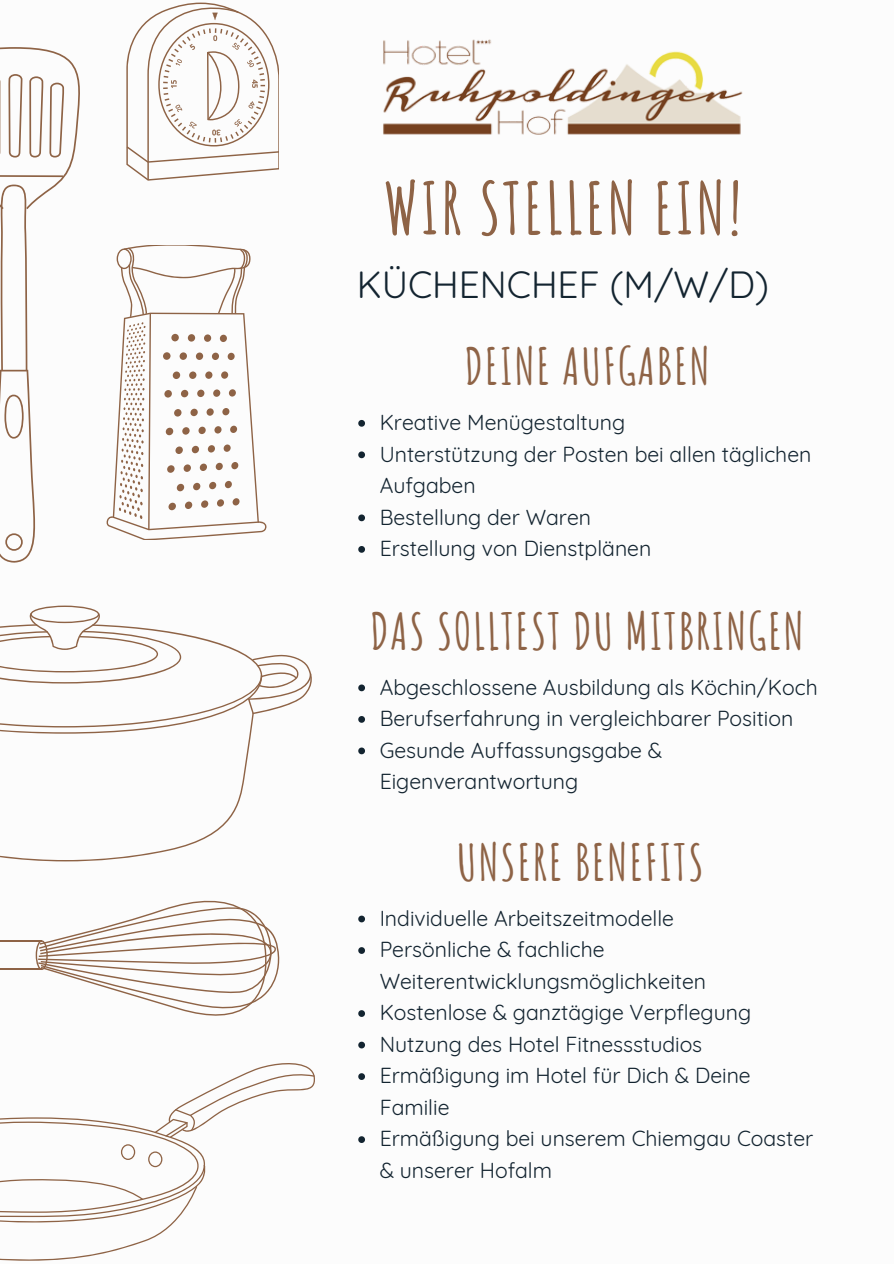
<style>
.page{position:relative;width:894px;height:1264px;background:#fff}
.page>*{position:absolute;margin:0;border:0;box-sizing:border-box;transform-origin:0 0}
.t1{font:700 70.95px "Amatic SC";letter-spacing:.03em;color:#8e6346}
.t2{font:700 49.95px "Amatic SC";letter-spacing:.03em;color:#8e6346}
.t3{font:36.9px "Quicksand";color:#132430}
.t4{font:21.15px/31.5px "Quicksand";color:#132430}
</style>
<div class="page">
<svg style="left:0;top:47px;width:80px;height:515px"></svg>
<svg style="left:127px;top:3px;width:152px;height:178px"></svg>
<svg style="left:106px;top:245px;width:160px;height:295px"></svg>
<svg style="left:0;top:733px;width:252px;height:128px"></svg>
<svg style="left:0;top:605px;width:311px;height:128px"></svg>
<svg style="left:0;top:1063px;width:315px;height:197px"></svg>
<svg style="left:36px;top:900px;width:244px;height:115px"></svg>
<hr style="left:0;top:940px;width:42px;height:1px;background:#8e6346">
<hr style="left:0;top:968px;width:42px;height:2px;background:#8e6346">
<svg style="left:358px;top:420px;width:7px;height:6px"></svg>
<svg style="left:358px;top:451px;width:7px;height:7px"></svg>
<svg style="left:358px;top:514px;width:7px;height:7px"></svg>
<svg style="left:358px;top:546px;width:7px;height:6px"></svg>
<svg style="left:358px;top:684px;width:7px;height:7px"></svg>
<svg style="left:358px;top:716px;width:7px;height:6px"></svg>
<svg style="left:358px;top:747px;width:7px;height:7px"></svg>
<svg style="left:358px;top:915px;width:7px;height:7px"></svg>
<svg style="left:358px;top:947px;width:7px;height:6px"></svg>
<svg style="left:358px;top:1010px;width:7px;height:6px"></svg>
<svg style="left:358px;top:1041px;width:7px;height:7px"></svg>
<svg style="left:358px;top:1073px;width:7px;height:6px"></svg>
<svg style="left:358px;top:1136px;width:7px;height:6px"></svg>
<img style="left:383px;top:39px;width:360px;height:96px">
<p class="t1" style="left:383px;top:162px;width:360px">WIR STELLEN EIN!</p>
<p class="t3" style="left:357px;top:261px;width:413px">KÜCHENCHEF (M/W/D)</p>
<p class="t2" style="left:464px;top:334px;width:247px">DEINE AUFGABEN</p>
<p class="t4" style="left:379px;top:406px;width:247px">Kreative Menügestaltung</p>
<p class="t4" style="left:379px;top:438px;width:433px">Unterstützung der Posten bei allen täglichen<br>Aufgaben</p>
<p class="t4" style="left:379px;top:501px;width:213px">Bestellung der Waren</p>
<p class="t4" style="left:379px;top:532px;width:273px">Erstellung von Dienstplänen</p>
<p class="t2" style="left:370px;top:599px;width:435px">DAS SOLLTEST DU MITBRINGEN</p>
<p class="t4" style="left:379px;top:671px;width:439px">Abgeschlossene Ausbildung als Köchin/Koch</p>
<p class="t4" style="left:379px;top:702px;width:415px">Berufserfahrung in vergleichbarer Position</p>
<p class="t4" style="left:379px;top:734px;width:284px">Gesunde Auffassungsgabe &amp;<br>Eigenverantwortung</p>
<p class="t2" style="left:457px;top:830px;width:248px">UNSERE BENEFITS</p>
<p class="t4" style="left:379px;top:902px;width:296px">Individuelle Arbeitszeitmodelle</p>
<p class="t4" style="left:379px;top:933px;width:328px">Persönliche &amp; fachliche<br>Weiterentwicklungsmöglichkeiten</p>
<p class="t4" style="left:379px;top:996px;width:373px">Kostenlose &amp; ganztägige Verpflegung</p>
<p class="t4" style="left:379px;top:1028px;width:324px">Nutzung des Hotel Fitnessstudios</p>
<p class="t4" style="left:379px;top:1059px;width:372px">Ermäßigung im Hotel für Dich &amp; Deine<br>Familie</p>
<p class="t4" style="left:379px;top:1122px;width:435px">Ermäßigung bei unserem Chiemgau Coaster &amp; unserer Hofalm</p>
</div>
